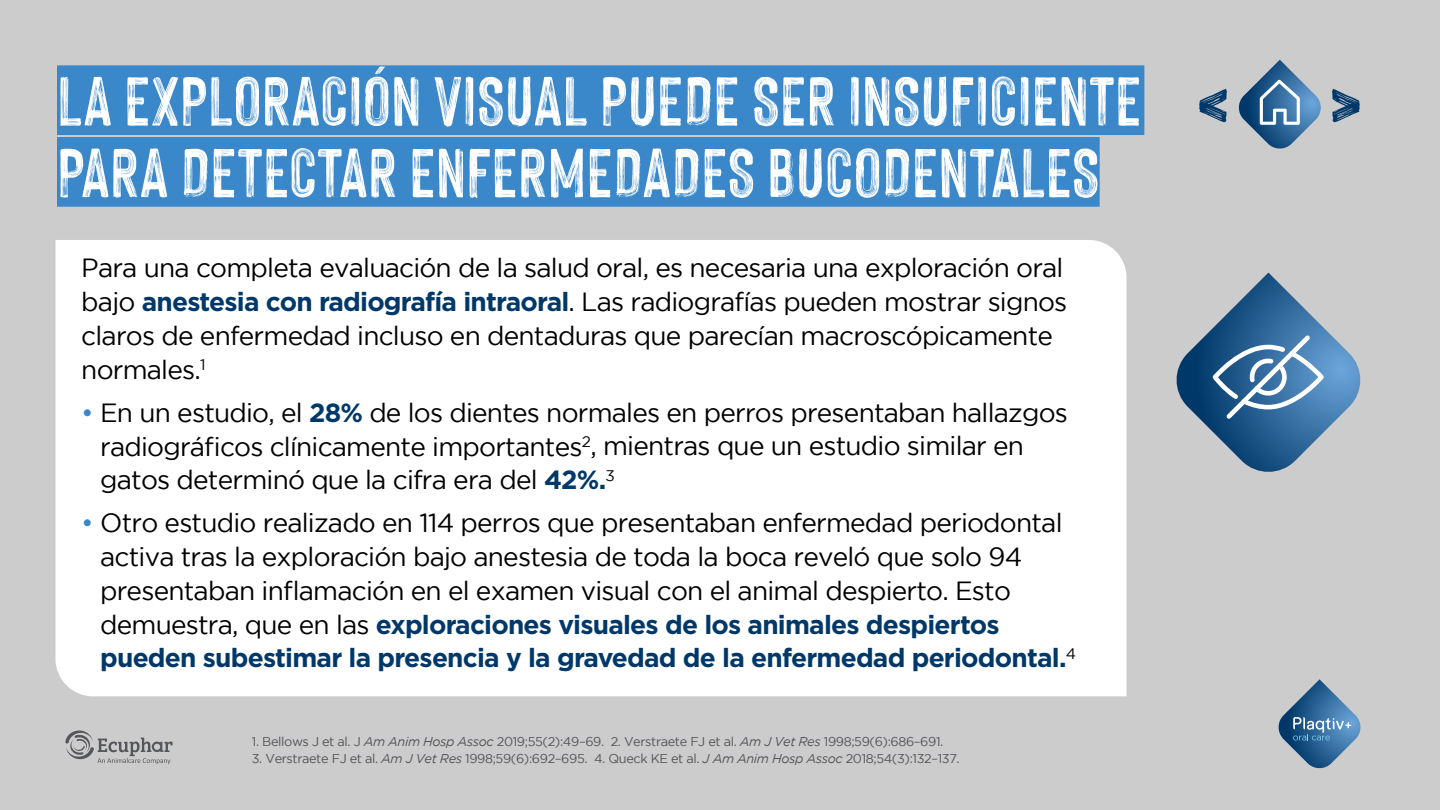
<style>
.page{position:relative;width:1440px;height:810px;background:#ccc}
.page>*{position:absolute;margin:0;border:0;box-sizing:border-box;transform-origin:0 0}
.t1{font:102.07px "Hackney Personal Use Only";color:#003869}
.t2{font:75.75px/71.6px "Hackney Personal Use Only";color:#fff}
.t3{font:26.25px/33.8px "Gotham";letter-spacing:-.03em;color:#000}
.t4{font:12.75px "Gotham";letter-spacing:-.03em;color:#54555a}
.s1{font-weight:700;color:#003869}
.s2{color:#3a88ca}
.s3{font-style:italic}
</style>
<div class="page">
<div style="left:56px;top:240px;width:1070px;height:456px;background:#fff"></div>
<div style="left:57px;top:65px;width:1087px;height:70px;background:#3a88ca"></div>
<div style="left:57px;top:137px;width:1043px;height:70px;background:#3a88ca"></div>
<svg style="left:1176px;top:273px;width:185px;height:199px"></svg>
<svg style="left:1278px;top:679px;width:83px;height:90px"></svg>
<svg style="left:1238px;top:60px;width:83px;height:89px"></svg>
<svg style="left:65px;top:730px;width:108px;height:34px"></svg>
<h2 class="t2" style="left:57px;top:63px;width:1086px">LA EXPLORACIÓN VISUAL PUEDE SER INSUFICIENTE<br>PARA DETECTAR ENFERMEDADES BUCODENTALES</h2>
<p class="t3" style="left:81px;top:251px;width:988px">Para una completa evaluación de la salud oral, es necesaria una exploración oral bajo <span class="s1">anestesia con radiografía intraoral</span>. Las radiografías pueden mostrar signos claros de enfermedad incluso en dentaduras que parecían macroscópicamente normales.<sup>1</sup></p>
<p class="t3" style="left:100px;top:395px;width:969px;text-indent:-19px"><span class="s2">•</span> En un estudio, el <span class="s1">28%</span> de los dientes normales en perros presentaban hallazgos radiográficos clínicamente importantes<sup>2</sup>, mientras que un estudio similar en gatos determinó que la cifra era del <span class="s1">42%.</span><sup>3</sup></p>
<p class="t3" style="left:100px;top:506px;width:977px;text-indent:-19px"><span class="s2">•</span> Otro estudio realizado en 114 perros que presentaban enfermedad periodontal activa tras la exploración bajo anestesia de toda la boca reveló que solo 94 presentaban inflamación en el examen visual con el animal despierto. Esto demuestra, que en las <span class="s1">exploraciones visuales de los animales despiertos pueden subestimar la presencia y la gravedad de la enfermedad periodontal.</span><sup>4</sup></p>
<p class="t4" style="left:252px;top:735px;width:693px">1. Bellows J et al. J <span class="s3">Am Anim Hosp Assoc</span> 2019;55(2):49–69. 2. Verstraete FJ et al. <span class="s3">Am J Vet Res</span> 1998;59(6):686–691.</p>
<p class="t4" style="left:252px;top:751px;width:709px">3. Verstraete FJ et al. <span class="s3">Am J Vet Res</span> 1998;59(6):692–695. 4. Queck KE et al. <span class="s3">J Am Anim Hosp Assoc</span> 2018;54(3):132–137.</p>
<h1 class="t1" style="left:1327px;top:54px;width:37px">&gt;</h1>
</div>
